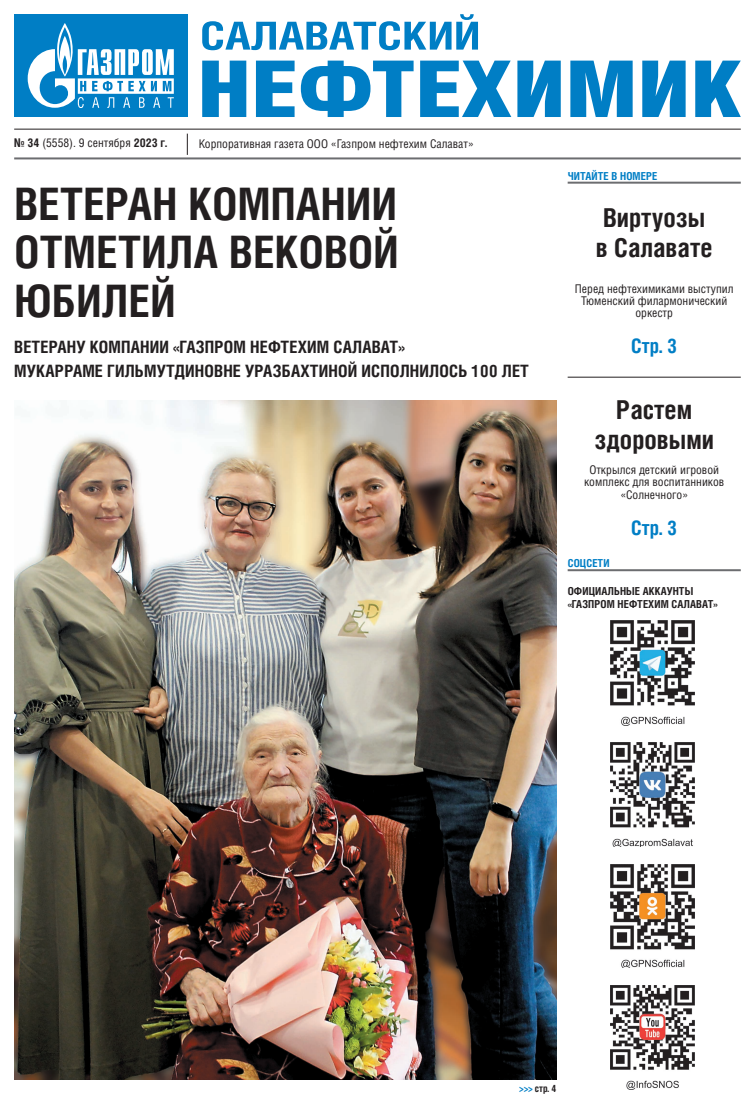
<style>
.page{position:relative;width:755px;height:1106px;background:#fff}
.page>*{position:absolute;margin:0;border:0;box-sizing:border-box;transform-origin:0 0}
.t1{font:700 44.8px/48.4px "Helios Cond";letter-spacing:.01em;color:#231f20;text-align:justify}
.t2{font:700 26px/30px "Helios Cond";color:#231f20}
.t3{font:700 20px "Helios Cond";color:#007ec5}
.t4{font:700 17px/24px "Helios Cond";letter-spacing:.01em;color:#231f20}
.t5{font:12px/12.1px "Helios Cond";color:#231f20;text-align:center}
.t6{font:700 11px/12.1px "Helios Cond";letter-spacing:.01em;color:#231f20}
.t7{font:700 11px "Helios Cond";letter-spacing:.01em;color:#007ec5}
.t8{font:700 10px "Helios Cond";color:#231f20}
.s1{font-weight:700}
.s2{color:#007ec5}
</style>
<div class="page">
<hr style="left:14px;top:129px;width:726px;height:1px;background:#231f20">
<svg style="left:187px;top:134px;width:1px;height:21px"></svg>
<div style="left:14px;top:14px;width:173px;height:103px;background:#007ec5"></div>
<svg style="left:28px;top:23px;width:146px;height:85px"></svg>
<svg style="left:202px;top:14px;width:275px;height:36px"></svg>
<svg style="left:202px;top:61px;width:44px;height:56px"></svg>
<svg style="left:256px;top:61px;width:38px;height:56px"></svg>
<svg style="left:300px;top:61px;width:113px;height:56px"></svg>
<svg style="left:420px;top:61px;width:91px;height:56px"></svg>
<svg style="left:517px;top:61px;width:43px;height:56px;background:#2892ce"></svg>
<svg style="left:570px;top:61px;width:62px;height:56px"></svg>
<svg style="left:642px;top:61px;width:43px;height:56px;background:#2791cd"></svg>
<svg style="left:695px;top:61px;width:45px;height:56px"></svg>
<hr style="left:14px;top:157px;width:726px;height:2px;background:#6c6d70">
<hr style="left:567px;top:182px;width:173px;height:2px;background:#6c6d70">
<img style="left:14px;top:401px;width:542px;height:678px">
<img style="left:610px;top:742px;width:84px;height:105px">
<img style="left:610px;top:864px;width:84px;height:103px">
<img style="left:610px;top:620px;width:84px;height:105px">
<img style="left:610px;top:985px;width:84px;height:104px">
<hr style="left:567px;top:569px;width:173px;height:2px;background:#6c6d70">
<hr style="left:567px;top:377px;width:173px;height:1px;background:#231f20">
<p class="t5" style="left:14px;top:137px;width:154px"><span class="s1">№ 34</span> (5558). 9 сентября <span class="s1">2023 г.</span></p>
<p class="t5" style="left:198px;top:137px;width:276px">Корпоративная газета ООО «Газпром нефтехим Салават»</p>
<h1 class="t1" style="left:14px;top:179px;width:385px">ВЕТЕРАН КОМПАНИИ ОТМЕТИЛА ВЕКОВОЙ ЮБИЛЕЙ</h1>
<h3 class="t4" style="left:14px;top:335px;width:515px">ВЕТЕРАНУ КОМПАНИИ «ГАЗПРОМ НЕФТЕХИМ САЛАВАТ»<br>МУКАРРАМЕ ГИЛЬМУТДИНОВНЕ УРАЗБАХТИНОЙ ИСПОЛНИЛОСЬ 100 ЛЕТ</h3>
<p class="t7" style="left:567px;top:168px;width:91px">ЧИТАЙТЕ В НОМЕРЕ</p>
<h2 class="t2" style="left:595px;top:203px;width:118px">Виртуозы в Салавате</h2>
<p class="t5" style="left:574px;top:282px;width:160px">Перед нефтехимиками выступил<br>Тюменский филармонический оркестр</p>
<h3 class="t3" style="left:630px;top:332px;width:48px">Стр. 3</h3>
<h2 class="t2" style="left:594px;top:394px;width:121px;text-align:center">Растем здоровыми</h2>
<p class="t5" style="left:583px;top:464px;width:141px">Открылся детский игровой комплекс для воспитанников «Солнечного»</p>
<h3 class="t3" style="left:630px;top:514px;width:48px">Стр. 3</h3>
<p class="t7" style="left:567px;top:555px;width:43px">СОЦСЕТИ</p>
<p class="t6" style="left:567px;top:585px;width:151px">ОФИЦИАЛЬНЫЕ АККАУНТЫ «ГАЗПРОМ НЕФТЕХИМ САЛАВАТ»</p>
<p class="t8" style="left:519px;top:1081px;width:39px"><span class="s2">&gt;&gt;&gt;</span> стр. 4</p>
</div>
